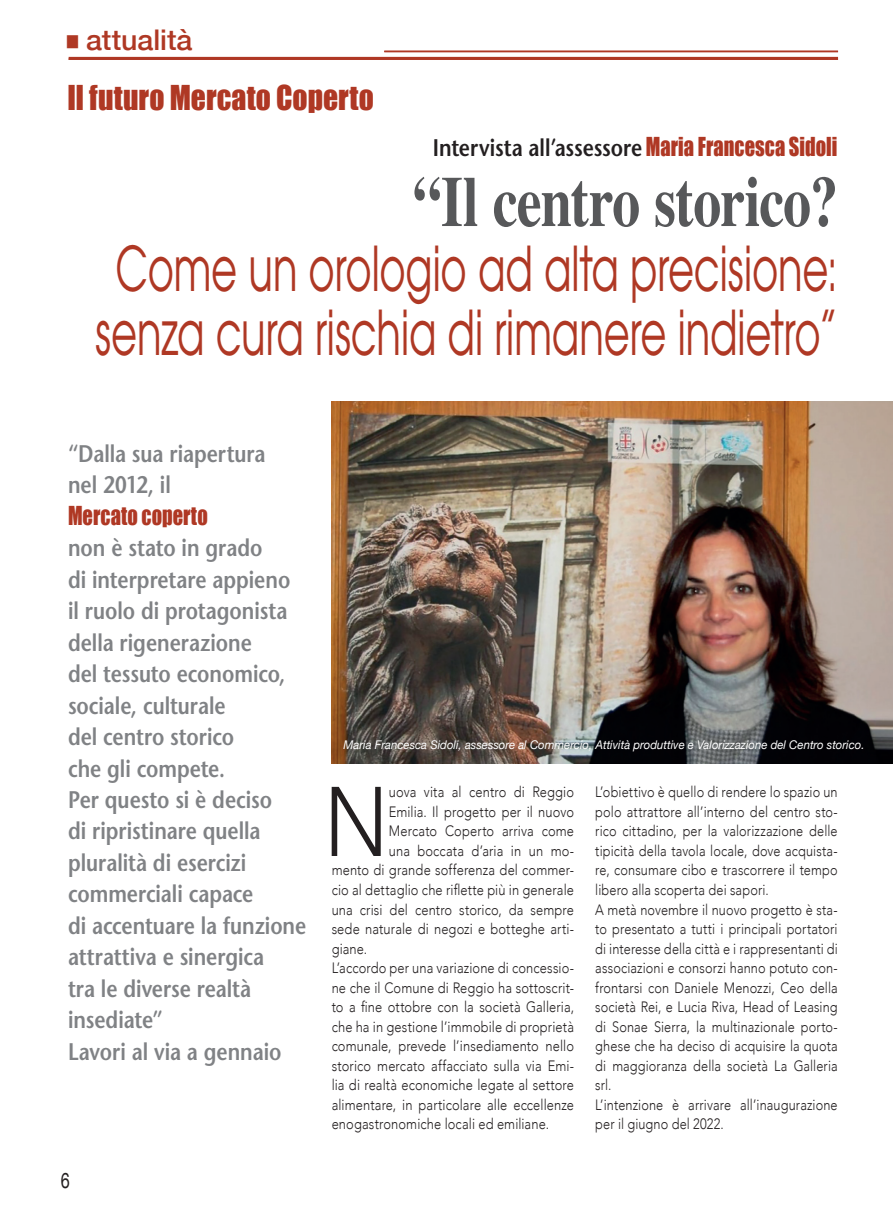
<style>
.page{position:relative;width:893px;height:1212px;background:#fff}
.page>*{position:absolute;margin:0;border:0;box-sizing:border-box;transform-origin:0 0}
.t1{font:300 97.65px "Avenir";color:#231f20;scale:.86 1}
.t2{font:700 71.4px "Times";letter-spacing:-.015em;color:#57585a;scale:.79 1}
.t3{font:61.5px/64.5px "Avant Garde";letter-spacing:-.005em;color:#af3824;text-align:center;scale:.65 1}
.t4{font:31.5px "Impact";letter-spacing:.005em;color:#af3824;scale:.94 1}
.t5{font:500 28.5px "Helvetica Neue";color:#af3824}
.t6{font:600 24px/31.5px "Stone Sans";color:#808285;scale:.85 1}
.t7{font:600 24px "Stone Sans";letter-spacing:-.005em;color:#231f20;scale:.85 1}
.t8{font:24px "Impact";letter-spacing:.005em;color:#af3824;scale:.85 1}
.t9{font:21.6px "Helvetica Neue";color:#231f20;scale:.75 1}
.t10{font:300 15px/19.5px "Avenir";letter-spacing:.01em;color:#231f20;scale:.85 1}
.t11{font:300 15px "Avenir";letter-spacing:.01em;color:#231f20;scale:.86 1}
.t12{font:italic 12px "Helvetica Neue";color:#fff;scale:.95 1}
.s1{font-family:"Impact";font-weight:400;color:#af3824}
</style>
<div class="page">
<hr style="left:69px;top:57px;width:769px;height:3px;background:#af3824">
<hr style="left:384px;top:51px;width:454px;height:1px;background:#af3824">
<img style="left:332px;top:402px;width:561px;height:361px">
<h3 class="t5" style="left:65px;top:17px;width:129px">■ attualità</h3>
<h3 class="t4" style="left:67px;top:73px;width:327px">Il futuro Mercato Coperto</h3>
<h3 class="t7" style="left:433px;top:133px;width:478px">Intervista all’assessore <span class="s1">Maria Francesca Sidoli</span></h3>
<h2 class="t2" style="left:413px;top:159px;width:540px">“Il centro storico?</h2>
<h3 class="t3" style="left:96px;top:235px;width:1144px">Come un orologio ad alta precisione: senza cura rischia di rimanere indietro”</h3>
<h3 class="t6" style="left:68px;top:437px;width:234px">“Dalla sua riapertura nel 2012, il</h3>
<h3 class="t8" style="left:68px;top:496px;width:166px">Mercato coperto</h3>
<p class="t6" style="left:68px;top:532px;width:282px">non è stato in grado<br>di interpretare appieno il ruolo di protagonista della rigenerazione<br>del tessuto economico, sociale, culturale<br>del centro storico<br>che gli compete.<br>Per questo si è deciso<br>di ripristinare quella pluralità di esercizi commerciali capace<br>di accentuare la funzione attrattiva e sinergica<br>tra le diverse realtà insediate”<br>Lavori al via a gennaio</p>
<h3 class="t9" style="left:61px;top:1164px;width:14px">6</h3>
<p class="t12" style="left:344px;top:736px;width:550px">Maria Francesca Sidoli, assessore al Commercio, Attività produttive e Valorizzazione del Centro storico.</p>
<h1 class="t1" style="left:324px;top:764px;width:77px">N</h1>
<p class="t11" style="left:389px;top:783px;width:217px">uova vita al centro di Reggio</p>
<p class="t11" style="left:389px;top:803px;width:217px">Emilia. Il progetto per il nuovo</p>
<p class="t11" style="left:389px;top:822px;width:217px">Mercato Coperto arriva come</p>
<p class="t11" style="left:389px;top:842px;width:217px">una boccata d’aria in un mo-</p>
<p class="t11" style="left:332px;top:861px;width:283px">mento di grande sofferenza del commer-</p>
<p class="t11" style="left:332px;top:881px;width:283px">cio al dettaglio che riflette più in generale</p>
<p class="t11" style="left:332px;top:900px;width:283px">una crisi del centro storico, da sempre</p>
<p class="t11" style="left:332px;top:920px;width:283px">sede naturale di negozi e botteghe arti-</p>
<p class="t11" style="left:332px;top:939px;width:43px">giane.</p>
<p class="t11" style="left:332px;top:959px;width:283px">L’accordo per una variazione di concessio-</p>
<p class="t11" style="left:332px;top:978px;width:283px">ne che il Comune di Reggio ha sottoscrit-</p>
<p class="t11" style="left:332px;top:998px;width:283px">to a fine ottobre con la società Galleria,</p>
<p class="t11" style="left:332px;top:1017px;width:283px">che ha in gestione l’immobile di proprietà</p>
<p class="t11" style="left:332px;top:1037px;width:283px">comunale, prevede l’insediamento nello</p>
<p class="t11" style="left:332px;top:1056px;width:283px">storico mercato affacciato sulla via Emi-</p>
<p class="t11" style="left:332px;top:1076px;width:283px">lia di realtà economiche legate al settore</p>
<p class="t11" style="left:332px;top:1095px;width:283px">alimentare, in particolare alle eccellenze</p>
<p class="t11" style="left:332px;top:1115px;width:254px">enogastronomiche locali ed emiliane.</p>
<p class="t10" style="left:595px;top:782px;width:287px">L’obiettivo è quello di rendere lo spazio un polo attrattore all’interno del centro sto&shy;rico cittadino, per la valorizzazione delle tipicità della tavola locale, dove acquista&shy;re, consumare cibo e trascorrere il tempo libero alla scoperta dei sapori.<br>A metà novembre il nuovo progetto è sta&shy;to presentato a tutti i principali portatori di interesse della città e i rappresentanti di associazioni e consorzi hanno potuto con&shy;frontarsi con Daniele Menozzi, Ceo della società Rei, e Lucia Riva, Head of Leasing di Sonae Sierra, la multinazionale porto&shy;ghese che ha deciso di acquisire la quota di maggioranza della società La Galleria srl.<br>L’intenzione è arrivare all’inaugurazione per il giugno del 2022.</p>
</div>
